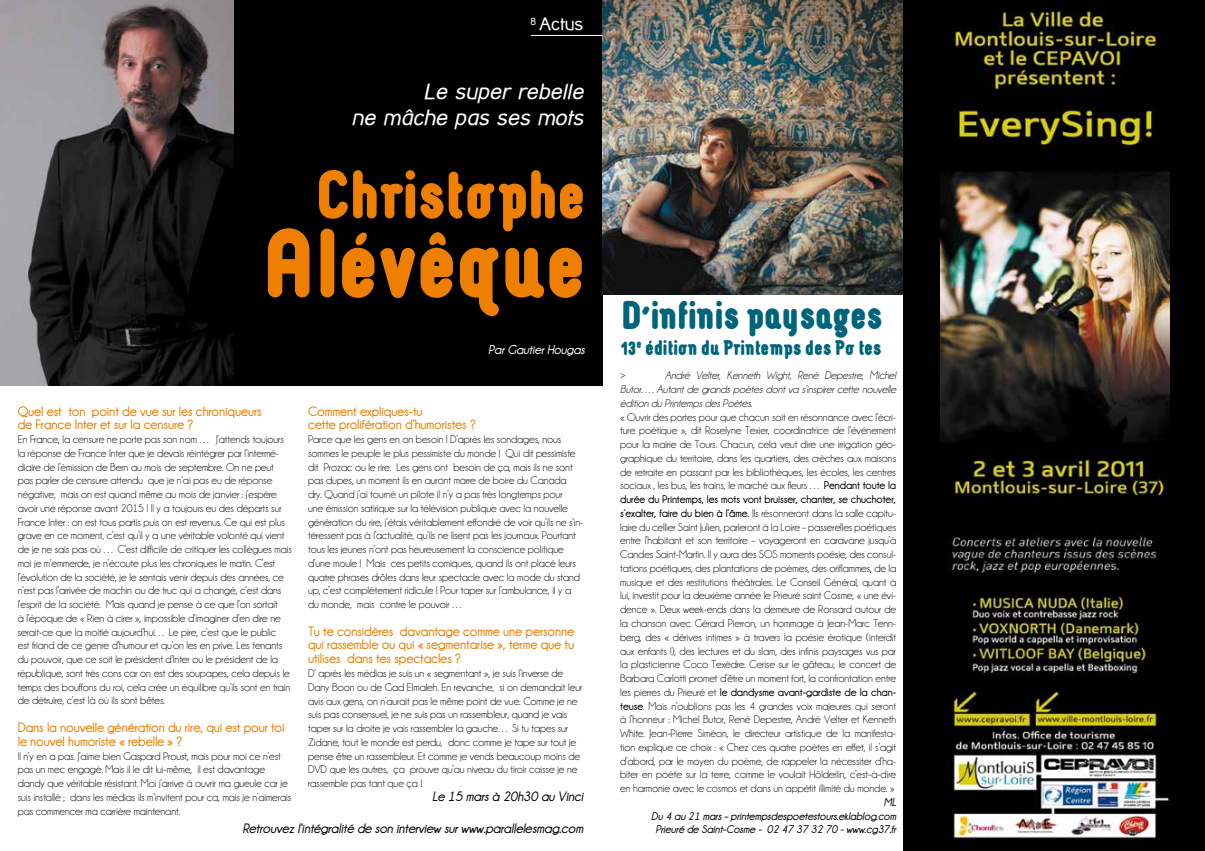
<style>
.page{position:relative;width:1205px;height:851px;background:#fff}
.page>*{position:absolute;margin:0;border:0;box-sizing:border-box;transform-origin:0 0}
.t1{font:97.88px "Luco Sans 923";color:#ee7f00}
.t2{font:68.75px "Luco Sans 923";color:#ee7f00}
.t3{font:40px "Luco Sans 923";color:#00647a}
.t4{font:italic 21.5px/25.9px "Street Corner";color:#fff;text-align:right}
.t5{font:21.25px "Luco Sans 923";color:#00647a}
.t6{font:17.5px "Street Corner";color:#fff}
.t7{font:700 13.75px/13.8px "Champagne&Limousines";letter-spacing:-.01em;color:#ee7f00}
.t8{font:italic 700 13.75px "Champagne&Limousines";letter-spacing:-.01em;color:#000}
.t9{font:italic 700 13px "Champagne&Limousines";letter-spacing:-.01em;color:#fff}
.t10{font:11.25px/13.8px "Champagne&Limousines";letter-spacing:-.01em;color:#000}
.t11{font:italic 11.25px/13.8px "Champagne&Limousines";letter-spacing:-.01em;color:#000;text-align:justify}
.t12{font:italic 700 11.25px/13.8px "Champagne&Limousines";letter-spacing:-.01em;color:#000;text-align:right}
.s1{font-weight:700}
</style>
<div class="page">
<div style="left:179px;top:0;width:423px;height:385px;background:#000"></div>
<img style="left:0;top:0;width:233px;height:385px">
<img style="left:602px;top:0;width:302px;height:294px">
<hr style="left:531px;top:35px;width:71px;height:1px;background:#fff">
<div style="left:904px;top:0;width:301px;height:850px;background:#000"></div>
<img style="left:941px;top:11px;width:228px;height:836px">
<svg style="left:355px;top:232px;width:12px;height:14px"></svg>
<svg style="left:429px;top:232px;width:17px;height:14px"></svg>
<h3 class="t6" style="left:530px;top:14px;width:54px"><sup>8</sup> Actus</h3>
<h3 class="t4" style="left:352px;top:78px;width:233px">Le super rebelle<br>ne mâche pas ses mots</h3>
<h2 class="t2" style="left:316px;top:160px;width:271px">Christophe</h2>
<h1 class="t1" style="left:260px;top:214px;width:327px">Aleveque</h1>
<p class="t9" style="left:488px;top:342px;width:98px">Par Gautier Hougas</p>
<p class="t7" style="left:18px;top:404px;width:245px">Quel est ton point de vue sur les chroniqueurs de France Inter et sur la censure ?</p>
<p class="t10" style="left:18px;top:432px;width:276px">En France, la censure ne porte pas son nom … J’attends toujours la réponse de France Inter que je devais réintégrer par l’intermé&shy;diaire de l’émission de Bern au mois de septembre. On ne peut pas parler de censure attendu que je n’ai pas eu de réponse négative, mais on est quand même au mois de janvier : j’espère avoir une réponse avant 2015 ! Il y a toujours eu des départs sur France Inter : on est tous partis puis on est revenus. Ce qui est plus grave en ce moment, c’est qu’il y a une véritable volonté qui vient de je ne sais pas où … C’est difficile de critiquer les collègues mais moi je m’emmerde, je n’écoute plus les chroniques le matin. C’est l’évolution de la société, je le sentais venir depuis des années, ce n’est pas l’arrivée de machin ou de truc qui a changé, c’est dans l’esprit de la société. Mais quand je pense à ce que l’on sortait<br>à l’époque de « Rien à cirer », impossible d’imaginer d’en dire ne serait-ce que la moitié aujourd’hui… Le pire, c’est que le public<br>est friand de ce genre d’humour et qu’on les en prive. Les tenants du pouvoir, que ce soit le président d’Inter ou le président de la république, sont très cons car on est des soupapes, cela depuis le temps des bouffons du roi, cela crée un équilibre qu’ils sont en train de détruire, c’est là où ils sont bêtes.</p>
<p class="t7" style="left:18px;top:720px;width:268px">Dans la nouvelle génération du rire, qui est pour toi le nouvel humoriste « rebelle » ?</p>
<p class="t10" style="left:18px;top:748px;width:275px">Il n’y en a pas. J’aime bien Gaspard Proust, mais pour moi ce n’est pas un mec engagé. Mais il le dit lui-même, il est davantage dandy que véritable résistant. Moi j’arrive à ouvrir ma gueule car je suis installé ; dans les médias ils m’invitent pour ca, mais je n’aimerais pas commencer ma carrière maintenant.</p>
<p class="t7" style="left:308px;top:404px;width:169px">Comment expliques-tu<br>cette prolifération d’humoristes ?</p>
<p class="t10" style="left:308px;top:432px;width:277px">Parce que les gens en on besoin ! D’après les sondages, nous sommes le peuple le plus pessimiste du monde ! Qui dit pessimiste dit Prozac ou le rire. Les gens ont besoin de ça, mais ils ne sont pas dupes, un moment ils en auront marre de boire du Canada<br>dry. Quand j’ai tourné un pilote il n’y a pas très longtemps pour<br>une émission satirique sur la télévision publique avec la nouvelle génération du rire, j’étais véritablement effondré de voir qu’ils ne s’in&shy;téressent pas à l’actualité, qu’ils ne lisent pas les journaux. Pourtant tous les jeunes n’ont pas heureusement la conscience politique d’une moule ! Mais ces petits comiques, quand ils ont placé leurs quatre phrases drôles dans leur spectacle avec la mode du stand up, c’est complètement ridicule ! Pour taper sur l’ambulance, il y a du monde, mais contre le pouvoir …</p>
<p class="t7" style="left:308px;top:624px;width:268px;text-align:justify">Tu te considères davantage comme une personne qui rassemble ou qui « segmentarise », terme que tu utilises dans tes spectacles ?</p>
<p class="t10" style="left:308px;top:666px;width:276px">D’ après les médias je suis un « segmentant », je suis l’inverse de Dany Boon ou de Gad Elmaleh. En revanche, si on demandait leur avis aux gens, on n’aurait pas le même point de vue. Comme je ne suis pas consensuel, je ne suis pas un rassembleur, quand je vais taper sur la droite je vais rassembler la gauche… Si tu tapes sur Zidane, tout le monde est perdu, donc comme je tape sur tout je pense être un rassembleur. Et comme je vends beaucoup moins de DVD que les autres, ça prouve qu’au niveau du tiroir caisse je ne rassemble pas tant que ça !</p>
<p class="t8" style="left:432px;top:788px;width:153px">Le 15 mars à 20h30 au Vinci</p>
<p class="t8" style="left:242px;top:820px;width:342px">Retrouvez l’intégralité de son interview sur www.parallelesmag.com</p>
<h3 class="t3" style="left:621px;top:295px;width:263px">D’infinis paysages</h3>
<h3 class="t5" style="left:621px;top:337px;width:262px">13<sup>e</sup> edition du Printemps des Poètes</h3>
<p class="t11" style="left:620px;top:368px;width:7px">&gt;</p>
<p class="t11" style="left:620px;top:368px;width:277px;text-indent:45px">André Velter, Kenneth Wight, René Depestre, Michel Butor…. Autant de grands poètes dont va s’inspirer cette nouvelle édition du Printemps des Poètes.</p>
<p class="t10" style="left:620px;top:410px;width:278px;text-align:justify">« Ouvrir des portes pour que chacun soit en résonnance avec l’écri&shy;ture poétique », dit Roselyne Texier, coordinatrice de l’événement pour la mairie de Tours. Chacun, cela veut dire une irrigation géo&shy;graphique du territoire, dans les quartiers, des crèches aux maisons de retraite en passant par les bibliothèques, les écoles, les centres sociaux , les bus, les trains, le marché aux fleurs … <span class="s1">Pendant toute la durée du Printemps, les mots vont bruisser, chanter, se chuchoter, s’exalter, faire du bien à l’âme.</span> Ils résonneront dans la salle capitu&shy;laire du cellier Saint Julien, parleront à la Loire – passerelles poétiques entre l’habitant et son territoire – voyageront en caravane jusqu’à Candes Saint-Martin. Il y aura des SOS moments poésie, des consul&shy;tations poétiques, des plantations de poèmes, des oriflammes, de la musique et des restitutions théâtrales. Le Conseil Général, quant à lui, investit pour la deuxième année le Prieuré saint Cosme, « une évi&shy;dence ». Deux week-ends dans la demeure de Ronsard autour de la chanson avec Gérard Pierron, un hommage à Jean-Marc Tenn&shy;berg, des « dérives intimes » à travers la poésie érotique (interdit aux enfants !), des lectures et du slam, des infinis paysages vus par la plasticienne Coco Texèdre. Cerise sur le gâteau, le concert de Barbara Carlotti promet d’être un moment fort, la confrontation entre les pierres du Prieuré et <span class="s1">le dandysme avant-gardiste de la chan&shy;teuse</span>. Mais n’oublions pas les 4 grandes voix majeures qui seront à l’honneur : Michel Butor, René Depestre, André Velter et Kenneth White. Jean-Pierre Siméon, le directeur artistique de la manifesta&shy;tion explique ce choix : « Chez ces quatre poètes en effet, il s’agit d’abord, par le moyen du poème, de rappeler la nécessiter d’ha&shy;biter en poète sur la terre, comme le voulait Hölderlin, c’est-à-dire en harmonie avec le cosmos et dans un appétit illimité du monde. »</p>
<p class="t12" style="left:651px;top:795px;width:246px">ML<br>Du 4 au 21 mars – printempsdespoetestours.eklablog.com<br>Prieuré de Saint-Cosme - 02 47 37 32 70 - www.cg37.fr</p>
</div>
